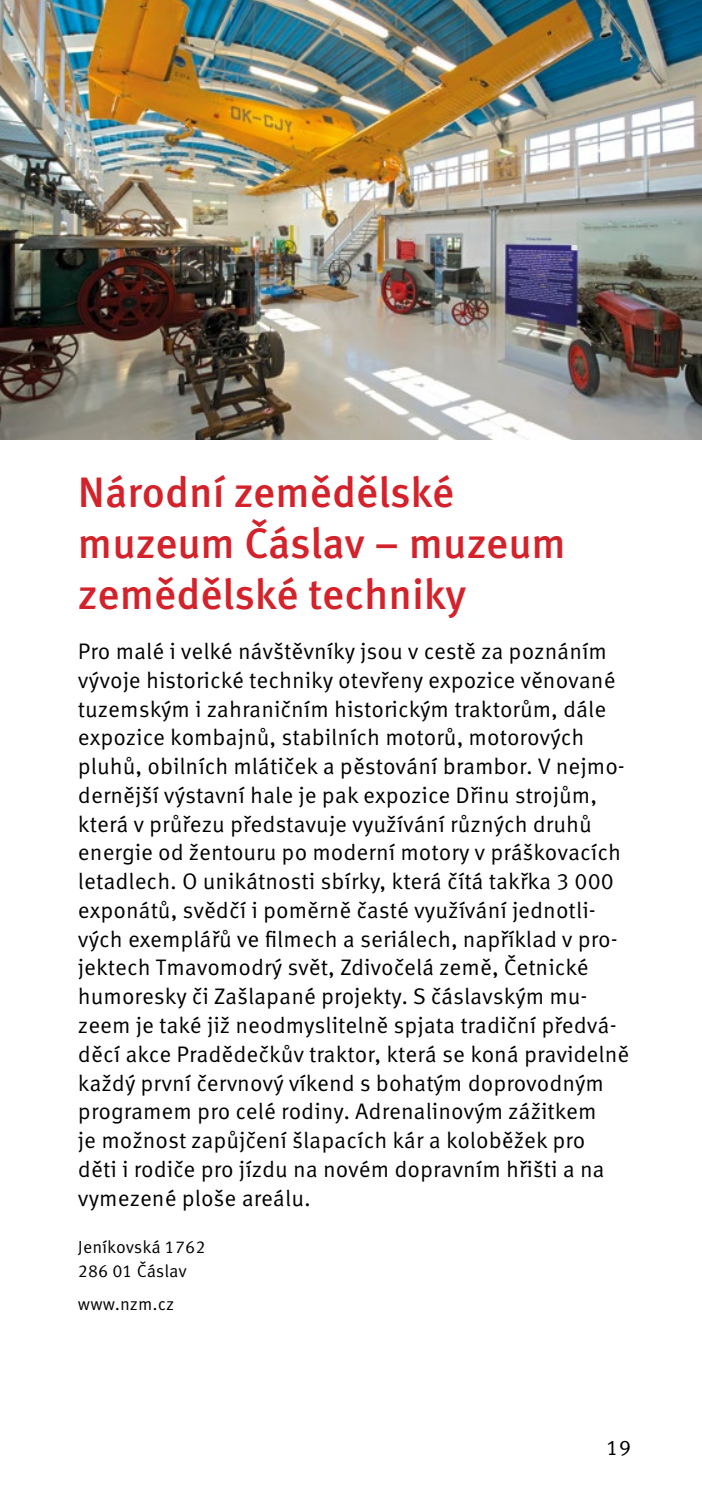
<style>
.page{position:relative;width:702px;height:1489px;background:#fff}
.page>*{position:absolute;margin:0;border:0;box-sizing:border-box;transform-origin:0 0}
.titulek{font:500 42.5px/51px "Meta Pro";color:#d4222b}
.text_9_11_5{font:22.5px/28.8px "Meta Correspondence Pro";color:#000}
.t1{font:21.25px "Meta Correspondence Pro";color:#000}
.adresa{font:17.5px "Meta Correspondence Pro";letter-spacing:-.005em;color:#000}
.www{font:17.5px "Meta Correspondence Pro";color:#000}
</style>
<div class="page">
<img style="left:0;top:0;width:702px;height:439px">
<p class="titulek" style="left:78px;top:464px;width:489px">Národní zemědělské muzeum Čáslav – muzeum zemědělské techniky</p>
<p class="text_9_11_5" style="left:78px;top:635px;width:553px">Pro malé i velké návštěvníky jsou v cestě za poznáním vývoje historické techniky otevřeny expozice věnované tuzemským i zahraničním historickým traktorům, dále expozice kombajnů, stabilních motorů, motorových pluhů, obilních mlátiček a pěstování brambor. V nejmo&shy;dernější výstavní hale je pak expozice Dřinu strojům, která v průřezu představuje využívání různých druhů energie od žentouru po moderní motory v práškovacích letadlech. O unikátnosti sbírky, která čítá takřka 3 000 exponátů, svědčí i poměrně časté využívání jednotli&shy;vých exemplářů ve filmech a seriálech, například v pro&shy;jektech Tmavomodrý svět, Zdivočelá země, Četnické humoresky či Zašlapané projekty. S čáslavským mu&shy;zeem je také již neodmyslitelně spjata tradiční předvá&shy;děcí akce Pradědečkův traktor, která se koná pravidelně každý první červnový víkend s bohatým doprovodným programem pro celé rodiny. Adrenalinovým zážitkem<br>je možnost zapůjčení šlapacích kár a koloběžek pro děti i rodiče pro jízdu na novém dopravním hřišti a na vymezené ploše areálu.</p>
<p class="adresa" style="left:78px;top:1233px;width:129px">Jeníkovská 1762</p>
<p class="adresa" style="left:78px;top:1257px;width:110px">286 01 Čáslav</p>
<p class="www" style="left:78px;top:1289px;width:98px">www.nzm.cz</p>
<p class="t1" style="left:606px;top:1430px;width:26px">19</p>
</div>
